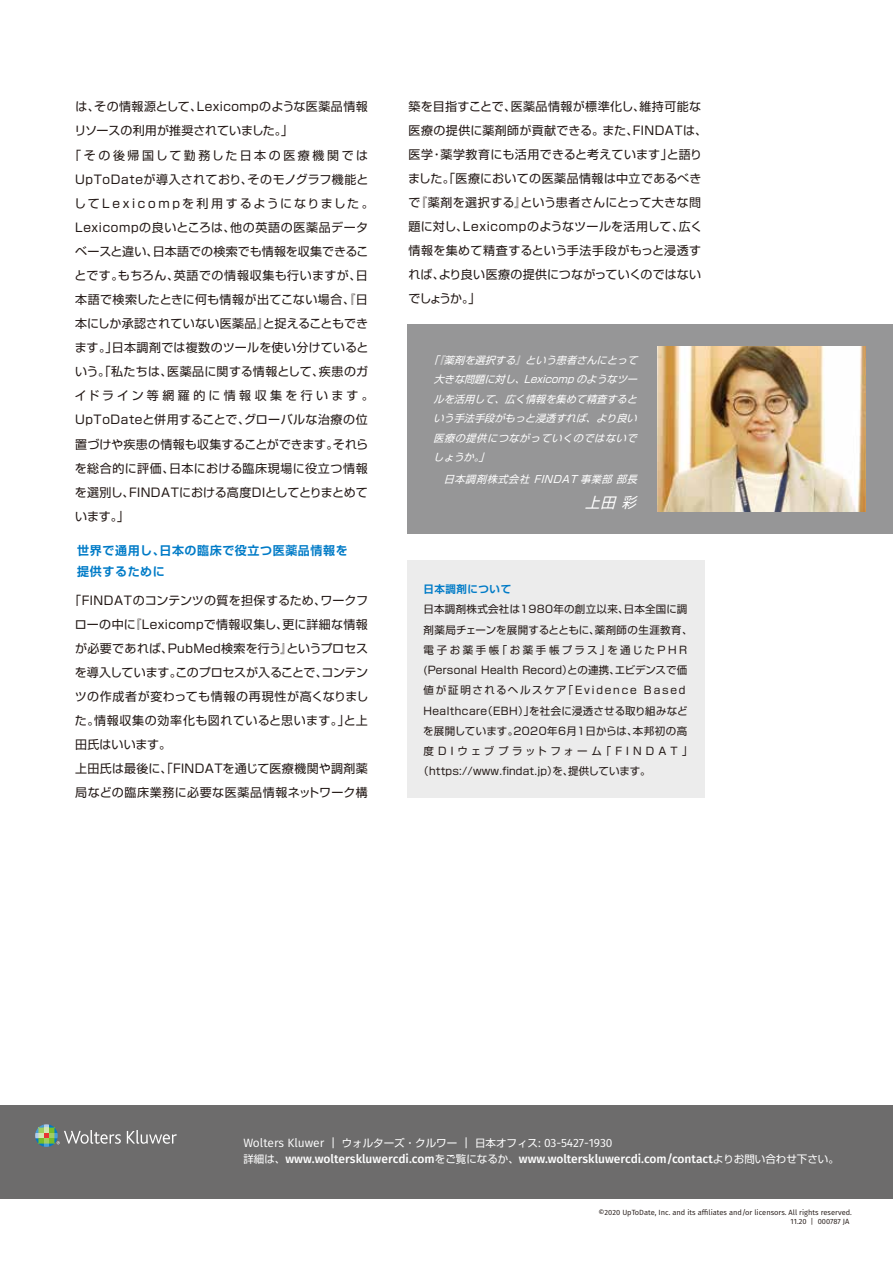
<style>
.page{position:relative;width:893px;height:1263px;background:#fff}
.page>*{position:absolute;margin:0;border:0;box-sizing:border-box;transform-origin:0 0}
.t1{font:italic 14.55px "Shin Go Pro";color:#fff}
.t2{font:12px/24px "Shin Go Pro";letter-spacing:.03em;color:#221815}
.t3{font:500 12px/15.8px "Fira Sans";color:#fff}
.t4{font:700 12px/21px "Shin Go Pro De";letter-spacing:.05em;color:#007bc7}
.t5{font:10.5px "Shin Go Pro";letter-spacing:.03em;color:#221815}
.t6{font:10.5px "Shin Go Pro";letter-spacing:.175em;color:#221815}
.t7{font:10.5px "Shin Go Pro";letter-spacing:.24em;color:#221815}
.t8{font:10.5px "Shin Go Pro";letter-spacing:.355em;color:#221815}
.t9{font:700 10.5px "Shin Go Pro De";letter-spacing:.05em;color:#007bc7}
.t10{font:italic 10.2px/19.5px "Shin Go Pro";color:#fff;text-align:justify}
.t11{font:7.5px/9px "Fira Sans";color:#221815}
.s1{font-weight:400}
.s2{font-family:"Shin Go Pro";font-weight:400;font-size:10.5px}
</style>
<div class="page">
<div style="left:0;top:1105px;width:893px;height:94px;background:#6d6c6c"></div>
<svg style="left:127px;top:1130px;width:50px;height:14px"></svg>
<svg style="left:35px;top:1124px;width:86px;height:23px"></svg>
<div style="left:407px;top:560px;width:298px;height:238px;background:#ececec"></div>
<div style="left:407px;top:324px;width:486px;height:209px;background:#969697"></div>
<img style="left:658px;top:346px;width:207px;height:166px">
<p class="t2" style="left:75px;top:93px;width:295px">は、その情報源として、Lexicompのような医薬品情報リソースの利用が推奨されていました。」</p>
<p class="t2" style="left:74px;top:142px;width:301px;text-indent:-5px">「その後帰国して勤務した日本の医療機関では<br>UpToDateが導入されており、そのモノグラフ機能としてLexicompを利用するようになりました。<br>Lexicompの良いところは、他の英語の医薬品データベースと違い、日本語での検索でも情報を収集できることです。もちろん、英語での情報収集も行いますが、日本語で検索したときに何も情報が出てこない場合、『日本にしか承認されていない医薬品』と捉えることもできます。」日本調剤では複数のツールを使い分けているという。「私たちは、医薬品に関する情報として、疾患のガイドライン等網羅的に情報収集を行います。<br>UpToDateと併用することで、グローバルな治療の位置づけや疾患の情報も収集することができます。それらを総合的に評価、日本における臨床現場に役立つ情報を選別し、FINDATにおける高度DIとしてとりまとめています。」</p>
<p class="t4" style="left:77px;top:539px;width:272px">世界で通用し、日本の臨床で役立つ医薬品情報を提供するために</p>
<p class="t2" style="left:408px;top:93px;width:300px">築を目指すことで、医薬品情報が標準化し、維持可能な医療の提供に薬剤師が貢献できる。また、FINDATは、医学・薬学教育にも活用できると考えています」と語りました。「医療においての医薬品情報は中立であるべきで『薬剤を選択する』という患者さんにとって大きな問題に対し、Lexicompのようなツールを活用して、広く情報を集めて精査するという手法手段がもっと浸透すれば、より良い医療の提供につながっていくのではないでしょうか。」</p>
<p class="t10" style="left:433px;top:349px;width:209px;text-indent:-4px">「『薬剤を選択する』という患者さんにとって大きな問題に対し、Lexicomp のようなツールを活用して、広く情報を集めて精査するという手法手段がもっと浸透すれば、より良い医療の提供につながっていくのではないでしょうか。」</p>
<p class="t10" style="left:444px;top:468px;width:199px">日本調剤株式会社 FINDAT 事業部 部長</p>
<p class="t1" style="left:585px;top:490px;width:58px">上田 彩</p>
<p class="t9" style="left:424px;top:580px;width:89px">日本調剤について</p>
<p class="t2" style="left:75px;top:587px;width:295px;text-indent:-6px">「FINDATのコンテンツの質を担保するため、ワークフローの中に『Lexicompで情報収集し、更に詳細な情報が必要であれば、PubMed検索を行う』というプロセスを導入しています。このプロセスが入ることで、コンテンツの作成者が変わっても情報の再現性が高くなりました。情報収集の効率化も図れていると思います。」と上田氏はいいます。<br>上田氏は最後に、「FINDATを通じて医療機関や調剤薬局などの臨床業務に必要な医薬品情報ネットワーク構</p>
<p class="t5" style="left:423px;top:601px;width:265px">日本調剤株式会社は1980年の創立以来、日本全国に調</p>
<p class="t5" style="left:424px;top:621px;width:270px">剤薬局チェーンを展開するとともに、薬剤師の生涯教育、</p>
<p class="t7" style="left:424px;top:641px;width:265px">電子お薬手帳「お薬手帳プラス」を通じたPHR</p>
<p class="t5" style="left:424px;top:661px;width:265px">(Personal Health Record）との連携、エビデンスで価</p>
<p class="t6" style="left:424px;top:682px;width:264px">値が証明されるヘルスケア「Evidence Based</p>
<p class="t5" style="left:424px;top:702px;width:266px">Healthcare（EBH）」を社会に浸透させる取り組みなど</p>
<p class="t5" style="left:423px;top:722px;width:265px">を展開しています。2020年6月1日からは、本邦初の高</p>
<p class="t8" style="left:424px;top:742px;width:270px">度DIウェブプラットフォーム「FINDAT」</p>
<p class="t5" style="left:418px;top:763px;width:234px">（https://www.findat.jp）を、提供しています。</p>
<p class="t3" style="left:243px;top:1135px;width:597px"><span class="s1">Wolters Kluwer |</span> <span class="s2">ウォルターズ・クルワー</span> <span class="s1">|</span> <span class="s2">日本オフィス</span><span class="s1">: 03-5427-1930<br></span><span class="s2">詳細は、</span>www.wolterskluwercdi.com<span class="s2">をご覧になるか、</span>www.wolterskluwercdi.com/contact<span class="s2">よりお問い合わせ下さい。</span></p>
<p class="t11" style="left:791px;top:1207px;width:63px;text-indent:-192px">©2020 UpToDate, Inc. and its affiliates and/or licensors. All rights reserved.<br>11.20 | 000787 JA</p>
</div>
